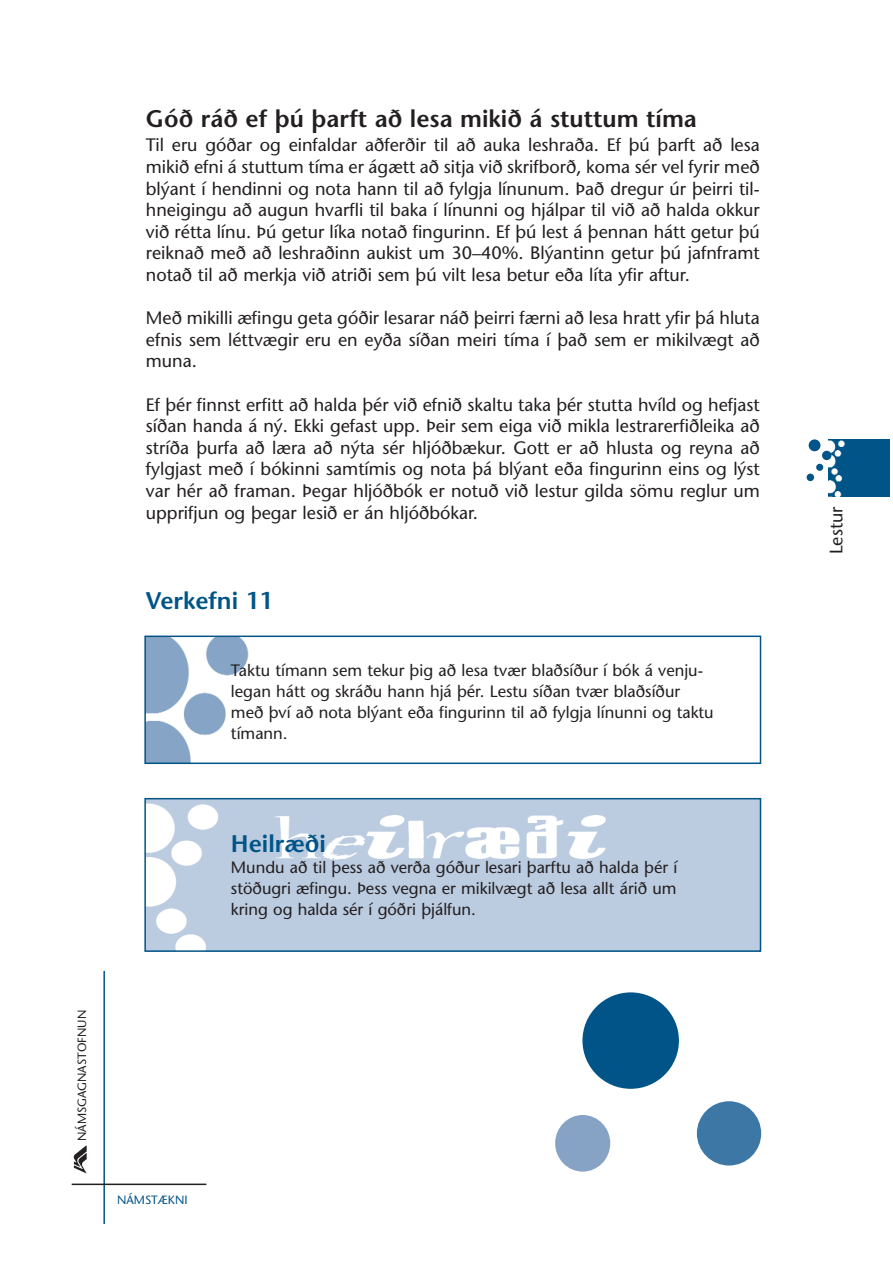
<style>
.page{position:relative;width:893px;height:1263px;background:#fff}
.page>*{position:absolute;margin:0;border:0;box-sizing:border-box;transform-origin:0 0}
.t1{font:600 24px "Stone Sans";color:#231f20}
.t2{font:600 24px "Stone Sans";color:#005487}
.t3{font:18px/21.6px "Stone Sans";color:#231f20;text-align:justify}
.t4{font:16.5px/21px "Stone Sans";color:#231f20}
.t5{font:12px "Stone Sans";color:#231f20}
.t6{font:12px "Stone Sans";color:#005487}
</style>
<div class="page">
<img style="left:147px;top:801px;width:611px;height:148px">
<div style="left:144px;top:798px;width:617px;height:154px;border:2px solid #005487"></div>
<img style="left:147px;top:639px;width:102px;height:122px">
<div style="left:144px;top:636px;width:617px;height:128px;border:2px solid #005487"></div>
<hr style="left:103px;top:971px;width:2px;height:253px;background:#005487">
<hr style="left:72px;top:1184px;width:134px;height:1px;background:#231f20">
<img style="left:73px;top:1145px;width:14px;height:29px">
<img style="left:828px;top:439px;width:62px;height:58px">
<div style="left:822px;top:451px;width:9px;height:9px;background:#005487;border-radius:50%"></div>
<div style="left:816px;top:464px;width:7px;height:7px;background:#005487;border-radius:50%"></div>
<div style="left:806px;top:474px;width:8px;height:7px;background:#005487;border-radius:50%"></div>
<div style="left:808px;top:439px;width:12px;height:12px;background:#005487;border-radius:50%"></div>
<div style="left:582px;top:992px;width:97px;height:97px;background:#005487;border-radius:50%"></div>
<div style="left:697px;top:1101px;width:64px;height:65px;background:#3c77a5;border-radius:50%"></div>
<div style="left:555px;top:1115px;width:55px;height:57px;background:#86a3c6;border-radius:50%"></div>
<h1 class="t1" style="left:146px;top:109px;width:552px">Góð ráð ef þú þarft að lesa mikið á stuttum tíma</h1>
<p class="t3" style="left:146px;top:136px;width:615px">Til eru góðar og einfaldar aðferðir til að auka leshraða. Ef þú þarft að lesa mikið efni á stuttum tíma er ágætt að sitja við skrifborð, koma sér vel fyrir með blýant í hendinni og nota hann til að fylgja línunum. Það dregur úr þeirri til&shy;hneigingu að augun hvarfli til baka í línunni og hjálpar til við að halda okkur við rétta línu. Þú getur líka notað fingurinn. Ef þú lest á þennan hátt getur þú reiknað með að leshraðinn aukist um 30–40%. Blýantinn getur þú jafnframt notað til að merkja við atriði sem þú vilt lesa betur eða líta yfir aftur.</p>
<p class="t3" style="left:146px;top:309px;width:615px">Með mikilli æfingu geta góðir lesarar náð þeirri færni að lesa hratt yfir þá hluta efnis sem léttvægir eru en eyða síðan meiri tíma í það sem er mikilvægt að muna.</p>
<p class="t3" style="left:146px;top:395px;width:615px">Ef þér finnst erfitt að halda þér við efnið skaltu taka þér stutta hvíld og hefjast síðan handa á ný. Ekki gefast upp. Þeir sem eiga við mikla lestrarerfiðleika að stríða þurfa að læra að nýta sér hljóðbækur. Gott er að hlusta og reyna að fylgjast með í bókinni samtímis og nota þá blýant eða fingurinn eins og lýst var hér að framan. Þegar hljóðbók er notuð við lestur gilda sömu reglur um upprifjun og þegar lesið er án hljóðbókar.</p>
<h1 class="t2" style="left:146px;top:592px;width:129px">Verkefni 11</h1>
<p class="t4" style="left:231px;top:662px;width:484px">Taktu tímann sem tekur þig að lesa tvær blaðsíður í bók á venju&shy;legan hátt og skráðu hann hjá þér. Lestu síðan tvær blaðsíður með því að nota blýant eða fingurinn til að fylgja línunni og taktu tímann.</p>
<p class="t5" style="left:77px;top:1141px;width:133px;rotate:-90deg">NÁMSGAGNASTOFNUN</p>
<p class="t6" style="left:117px;top:1195px;width:72px">NÁMSTÆKNI</p>
<h1 class="t2" style="left:231px;top:834px;width:96px">Heilræði</h1>
<p class="t4" style="left:231px;top:858px;width:448px;text-align:justify">Mundu að til þess að verða góður lesari þarftu að halda þér í stöðugri æfingu. Þess vegna er mikilvægt að lesa allt árið um kring og halda sér í góðri þjálfun.</p>
<p class="t3" style="left:827px;top:554px;width:49px;rotate:-90deg">Lestur</p>
</div>
